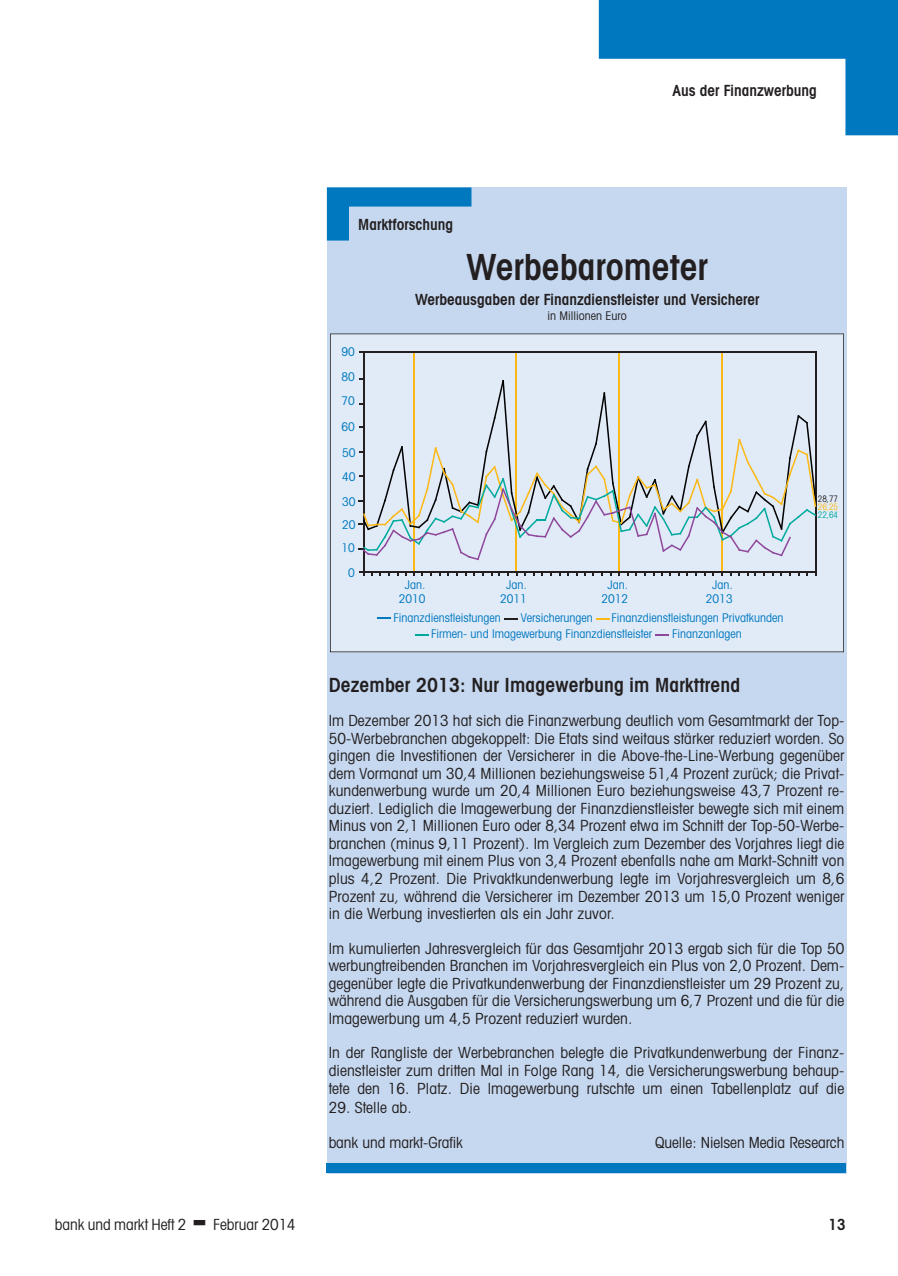
<style>
.page{position:relative;width:898px;height:1276px;background:#fff}
.page>*{position:absolute;margin:0;border:0;box-sizing:border-box;transform-origin:0 0}
.t1{font:600 condensed 36px "Avant Garde";color:#231f20}
.t2{font:600 condensed 19.5px "Avant Garde";letter-spacing:.005em;color:#231f20}
.t3{font:condensed 15.3px/17.5px "Avant Garde";letter-spacing:.005em;color:#231f20;text-align:justify}
.t4{font:600 condensed 15.3px "Avant Garde";color:#231f20}
.t5{font:condensed 12px/14.4px "Avant Garde";color:#0078c0;text-align:center}
.t6{font:condensed 12px "Avant Garde";color:#231f20}
.t7{font:condensed 9px "Avant Garde";color:#231f20;scale:.9 1}
.t8{font:condensed 9px "Avant Garde";color:#fcb814;scale:.9 1}
.t9{font:condensed 9px "Avant Garde";color:#00a99d;scale:.9 1}
</style>
<div class="page">
<div style="left:327px;top:187px;width:520px;height:987px;background:#c6d8ef"></div>
<div style="left:326px;top:1163px;width:520px;height:9px;background:#0078c0"></div>
<svg style="left:330px;top:334px;width:514px;height:318px;background:#d7dfe7"></svg>
<svg style="left:327px;top:187px;width:144px;height:54px"></svg>
<svg style="left:599px;top:0;width:299px;height:135px"></svg>
<p class="t4" style="left:358px;top:215px;width:96px">Marktforschung</p>
<p class="t4" style="left:672px;top:81px;width:146px">Aus der Finanzwerbung</p>
<p class="t5" style="left:341px;top:344px;width:15px">90</p>
<p class="t5" style="left:341px;top:369px;width:15px">80</p>
<p class="t5" style="left:341px;top:393px;width:15px">70</p>
<p class="t5" style="left:341px;top:419px;width:15px">60</p>
<p class="t5" style="left:342px;top:445px;width:15px">50</p>
<p class="t5" style="left:342px;top:469px;width:15px">40</p>
<p class="t5" style="left:342px;top:494px;width:15px">30</p>
<p class="t5" style="left:342px;top:517px;width:15px">20</p>
<p class="t5" style="left:341px;top:540px;width:15px">10</p>
<p class="t5" style="left:348px;top:565px;width:8px">0</p>
<h1 class="t1" style="left:466px;top:245px;width:243px">Werbebarometer</h1>
<p class="t4" style="left:415px;top:290px;width:346px">Werbeausgaben der Finanzdienstleister und Versicherer</p>
<p class="t6" style="left:547px;top:309px;width:81px">in Millionen Euro</p>
<p class="t5" style="left:399px;top:577px;width:28px">Jan.<br>2010</p>
<p class="t5" style="left:500px;top:577px;width:28px">Jan.<br>2011</p>
<p class="t5" style="left:601px;top:577px;width:28px">Jan.<br>2012</p>
<p class="t5" style="left:706px;top:577px;width:28px">Jan.<br>2013</p>
<p class="t5" style="left:393px;top:610px;width:109px">Finanzdienstleistungen</p>
<p class="t5" style="left:521px;top:610px;width:74px">Versicherungen</p>
<p class="t5" style="left:431px;top:610px;width:354px;line-height:16px;text-align:left;text-indent:180px">Finanzdienstleistungen Privatkunden<br>Firmen- und Imagewerbung Finanzdienstleister</p>
<p class="t5" style="left:672px;top:626px;width:71px">Finanzanlagen</p>
<p class="t7" style="left:818px;top:493px;width:24px">28,77</p>
<p class="t8" style="left:818px;top:501px;width:24px">26,25</p>
<p class="t9" style="left:818px;top:509px;width:24px">22,64</p>
<p class="t2" style="left:329px;top:673px;width:413px">Dezember 2013: Nur Imagewerbung im Markttrend</p>
<p class="t3" style="left:329px;top:711px;width:517px">Im Dezember 2013 hat sich die Finanzwerbung deutlich vom Gesamtmarkt der Top-50-Werbebranchen abgekoppelt: Die Etats sind weitaus stärker reduziert worden. So gingen die Investitionen der Versicherer in die Above-the-Line-Werbung gegenüber dem Vormanat um 30,4 Millionen beziehungsweise 51,4 Prozent zurück; die Privat&shy;kundenwerbung wurde um 20,4 Millionen Euro beziehungsweise 43,7 Prozent re&shy;duziert. Lediglich die Imagewerbung der Finanzdienstleister bewegte sich mit einem Minus von 2,1 Millionen Euro oder 8,34 Prozent etwa im Schnitt der Top-50-Werbe&shy;branchen (minus 9,11 Prozent). Im Vergleich zum Dezember des Vorjahres liegt die Imagewerbung mit einem Plus von 3,4 Prozent ebenfalls nahe am Markt-Schnitt von plus 4,2 Prozent. Die Privaktkundenwerbung legte im Vorjahresvergleich um 8,6<br>Prozent zu, während die Versicherer im Dezember 2013 um 15,0 Prozent weniger in die Werbung investierten als ein Jahr zuvor.</p>
<p class="t3" style="left:329px;top:939px;width:517px">Im kumulierten Jahresvergleich für das Gesamtjahr 2013 ergab sich für die Top 50 werbungtreibenden Branchen im Vorjahresvergleich ein Plus von 2,0 Prozent. Dem&shy;gegenüber legte die Privatkundenwerbung der Finanzdienstleister um 29 Prozent zu, während die Ausgaben für die Versicherungswerbung um 6,7 Prozent und die für die Imagewerbung um 4,5 Prozent reduziert wurden.</p>
<p class="t3" style="left:329px;top:1044px;width:517px">In der Rangliste der Werbebranchen belegte die Privatkundenwerbung der Finanz&shy;dienstleister zum dritten Mal in Folge Rang 14, die Versicherungswerbung behaup&shy;tete den 16. Platz. Die Imagewerbung rutschte um einen Tabellenplatz auf die</p>
<p class="t3" style="left:329px;top:1098px;width:84px">29. Stelle ab.</p>
<p class="t3" style="left:329px;top:1133px;width:136px">bank und markt-Grafik</p>
<p class="t3" style="left:655px;top:1133px;width:191px">Quelle: Nielsen Media Research</p>
<p class="t3" style="left:55px;top:1216px;width:133px">bank und markt Heft 2</p>
<p class="t3" style="left:213px;top:1216px;width:84px">Februar 2014</p>
<p class="t4" style="left:828px;top:1215px;width:19px">13</p>
</div>
